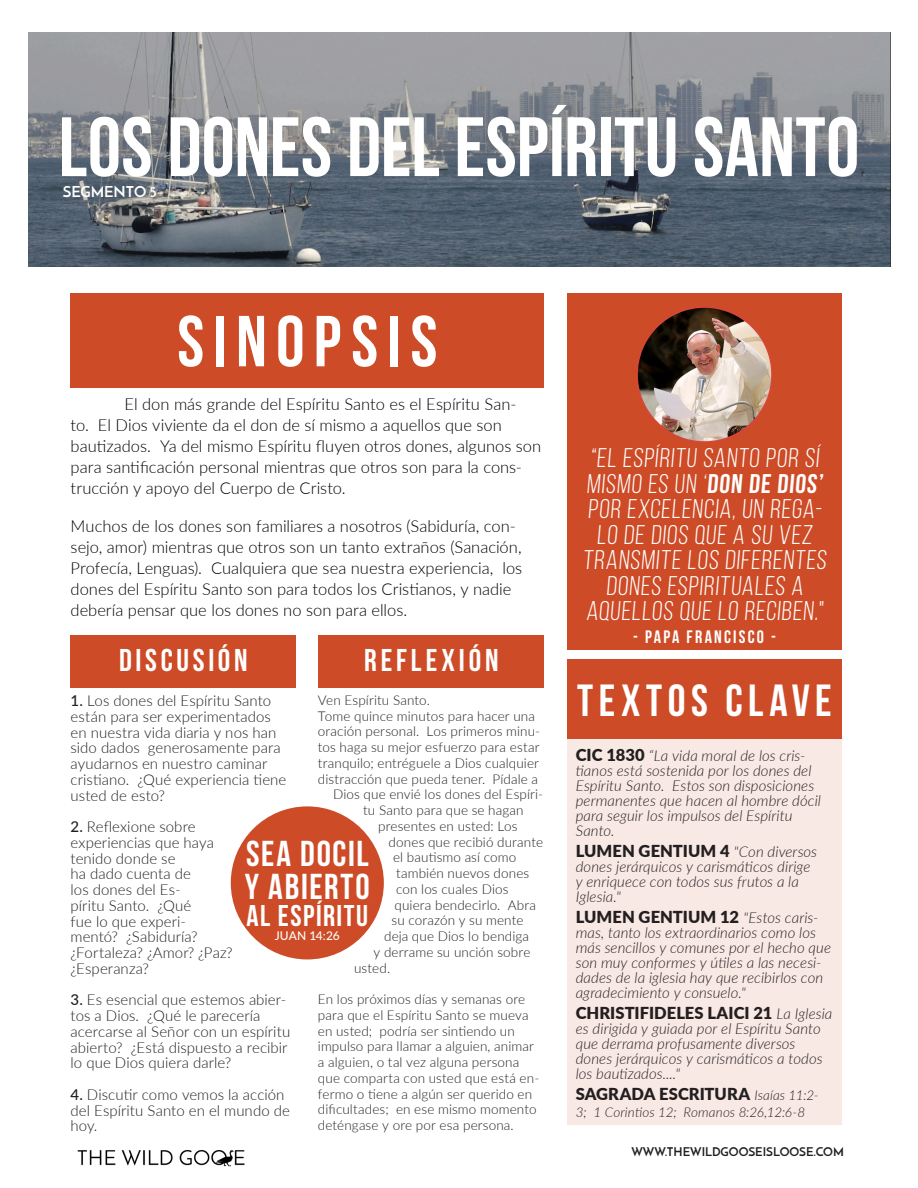
<style>
.page{position:relative;width:918px;height:1188px;background:#fff}
.page>*{position:absolute;margin:0;border:0;box-sizing:border-box;transform-origin:0 0}
.t1{font:700 84px "Bebas Neue";color:#fff}
.t2{font:72px "Bebas Neue";letter-spacing:.13em;color:#fff}
.t3{font:45px "Bebas Neue";letter-spacing:.12em;color:#fff}
.t4{font:36px "Bebas Neue";letter-spacing:.045em;color:#fff}
.t5{font:700 36px "Bebas Neue";letter-spacing:.05em;color:#fff}
.t6{font:31.5px "Bebas Neue";letter-spacing:.12em;color:#fff}
.t7{font:30px "Bebas Neue";letter-spacing:.05em;color:#fff}
.t8{font:27px/25.5px "Bebas Neue";color:#fff;text-align:center}
.t9{font:18px "Bebas Neue";letter-spacing:.12em;color:#fff}
.t10{font:300 16.5px/21px "Lato";color:#000}
.Body_Text{font:900 16.5px "Lato";letter-spacing:.005em;color:#231f20}
.Body_Text-2{font:300 15px/15.8px "Lato";letter-spacing:.005em;color:#231f20}
.Body_Text-3{font:italic 300 15px/15px "Lato";letter-spacing:.005em;color:#231f20}
.t11{font:700 15px "Josefin Sans";color:#fff}
.Body_Text-4{font:300 13.5px/15.8px "Lato";letter-spacing:.01em;color:#231f20}
.Body_Text-5{font:italic 300 13.5px "Lato";letter-spacing:.01em;color:#231f20}
.t12{font:700 12px "Josefin Sans";color:#231f20}
.t13{font:500 12px "Lato";letter-spacing:-.01em;color:#fff}
.s1{font-weight:500}
.s2{font-weight:700}
.s3{font-weight:900;font-style:normal;font-size:16.5px}
.s4{font-weight:300;font-style:italic;font-size:15px}
.s5{font-weight:300;font-style:italic;font-size:13.5px}
</style>
<div class="page">
<img style="left:29px;top:32px;width:862px;height:235px">
<div style="left:567px;top:724px;width:275px;height:401px;background:#f9e9e5"></div>
<div style="left:567px;top:293px;width:275px;height:356px;background:#cd4c27"></div>
<div style="left:71px;top:293px;width:473px;height:94px;background:#cd4c27"></div>
<div style="left:231px;top:806px;width:153px;height:153px;background:#cd4c27;border-radius:50%"></div>
<div style="left:567px;top:659px;width:275px;height:80px;background:#cd4c27"></div>
<div style="left:71px;top:636px;width:225px;height:52px;background:#cd4c27"></div>
<div style="left:319px;top:636px;width:225px;height:52px;background:#cd4c27"></div>
<img style="left:77px;top:1150px;width:168px;height:17px">
<img style="left:637px;top:307px;width:135px;height:135px;border-radius:67px">
<p class="t1" style="left:59px;top:101px;width:802px">LOS DONES DEL ESPÍRITU SANTO</p>
<p class="t11" style="left:63px;top:183px;width:95px">SEGMENTO 5</p>
<p class="t2" style="left:177px;top:302px;width:262px">SINOPSIS</p>
<p class="t10" style="left:71px;top:393px;width:472px;text-indent:54px">El don más grande del Espíritu Santo es el Espíritu San-<br>to. El Dios viviente da el don de sí mismo a aquellos que son bautizados. Ya del mismo Espíritu fluyen otros dones, algunos son para santificación personal mientras que otros son para la cons&shy;trucción y apoyo del Cuerpo de Cristo.</p>
<p class="t10" style="left:71px;top:515px;width:453px">Muchos de los dones son familiares a nosotros (Sabiduría, con&shy;sejo, amor) mientras que otros son un tanto extraños (Sanación, Profecía, Lenguas). Cualquiera que sea nuestra experiencia, los dones del Espíritu Santo son para todos los Cristianos, y nadie debería pensar que los dones no son para ellos.</p>
<p class="t6" style="left:119px;top:643px;width:130px">DISCUSIÓN</p>
<p class="t6" style="left:364px;top:643px;width:136px">REFLEXIÓN</p>
<p class="Body_Text-4" style="left:318px;top:692px;width:113px">Ven Espíritu Santo.</p>
<p class="Body_Text-4" style="left:318px;top:707px;width:218px">Tome quince minutos para hacer una</p>
<p class="Body_Text-4" style="left:318px;top:723px;width:224px">oración personal. Los primeros minu-</p>
<p class="Body_Text-4" style="left:318px;top:739px;width:223px">tos haga su mejor esfuerzo para estar</p>
<p class="Body_Text-4" style="left:318px;top:755px;width:223px">tranquilo; entréguele a Dios cualquier</p>
<p class="Body_Text-4" style="left:318px;top:770px;width:222px">distracción que pueda tener. Pídale a</p>
<p class="Body_Text-4" style="left:333px;top:786px;width:212px">Dios que envié los dones del Espíri-</p>
<p class="Body_Text-4" style="left:363px;top:802px;width:162px">tu Santo para que se hagan</p>
<p class="Body_Text-4" style="left:378px;top:818px;width:141px">presentes en usted: Los</p>
<p class="Body_Text-4" style="left:389px;top:833px;width:156px">dones que recibió durante</p>
<p class="Body_Text-4" style="left:393px;top:849px;width:125px">el bautismo así como</p>
<p class="Body_Text-4" style="left:396px;top:865px;width:135px">también nuevos dones</p>
<p class="Body_Text-4" style="left:396px;top:881px;width:114px">con los cuales Dios</p>
<p class="Body_Text-4" style="left:395px;top:896px;width:143px">quiera bendecirlo. Abra</p>
<p class="Body_Text-4" style="left:392px;top:912px;width:133px">su corazón y su mente</p>
<p class="Body_Text-4" style="left:384px;top:928px;width:146px">deja que Dios lo bendiga</p>
<p class="Body_Text-4" style="left:374px;top:944px;width:158px">y derrame su unción sobre</p>
<p class="Body_Text-4" style="left:354px;top:959px;width:38px">usted.</p>
<p class="Body_Text-4" style="left:318px;top:991px;width:223px">En los próximos días y semanas ore para que el Espíritu Santo se mueva en usted; podría ser sintiendo un impulso para llamar a alguien, animar a alguien, o tal vez alguna persona que comparta con usted que está en&shy;fermo o tiene a algún ser querido en dificultades; en ese mismo momento deténgase y ore por esa persona.</p>
<p class="Body_Text-2" style="left:71px;top:692px;width:217px"><span class="s1">1.</span> Los dones del Espíritu Santo están para ser experimentados en nuestra vida diaria y nos han sido dados generosamente para ayudarnos en nuestro caminar cristiano. ¿Qué experiencia tiene usted de esto?</p>
<p class="Body_Text-2" style="left:71px;top:818px;width:164px"><span class="s1">2.</span> Reflexione sobre experiencias que haya tenido donde se<br>ha dado cuenta de<br>los dones del Es-<br>píritu Santo. ¿Qué<br>fue lo que experi&shy;mentó? ¿Sabiduría? ¿Fortaleza? ¿Amor? ¿Paz? ¿Esperanza?</p>
<p class="Body_Text-2" style="left:71px;top:992px;width:221px"><span class="s1">3.</span> Es esencial que estemos abier&shy;tos a Dios. ¿Qué le parecería acercarse al Señor con un espíritu abierto? ¿Está dispuesto a recibir lo que Dios quiera darle?</p>
<p class="Body_Text-2" style="left:71px;top:1086px;width:221px"><span class="s1">4.</span> Discutir como vemos la acción del Espíritu Santo en el mundo de hoy.</p>
<p class="t4" style="left:246px;top:834px;width:124px">SEA DOCIL</p>
<p class="t5" style="left:245px;top:867px;width:126px">Y ABIERTO</p>
<p class="t7" style="left:246px;top:899px;width:123px">AL ESPÍRITU</p>
<p class="t13" style="left:275px;top:927px;width:67px">JUAN 14:26</p>
<p class="t8" style="left:583px;top:445px;width:247px">“EL ESPÍRITU SANTO POR SÍ<br>MISMO ES UN ‘<span class="s2">DON DE DIOS’<br></span>POR EXCELENCIA, UN REGA-<br>LO DE DIOS QUE A SU VEZ<br>TRANSMITE LOS DIFERENTES<br>DONES ESPIRITUALES A<br>AQUELLOS QUE LO RECIBEN."</p>
<p class="t9" style="left:633px;top:627px;width:144px">- PAPA FRANCISCO -</p>
<p class="t3" style="left:577px;top:676px;width:256px">TEXTOS CLAVE</p>
<p class="Body_Text-3" style="left:576px;top:748px;width:247px"><span class="s3">CIC 1830</span> “La vida moral de los cris&shy;tianos está sostenida por los dones del<br>Espíritu Santo. Estos son disposiciones permanentes que hacen al hombre dócil para seguir los impulsos del Espíritu<br>Santo.</p>
<p class="Body_Text" style="left:576px;top:839px;width:243px">LUMEN GENTIUM 4 <span class="s4">"Con diversos</span></p>
<p class="Body_Text-3" style="left:576px;top:859px;width:236px">dones jerárquicos y carismáticos dirige y enriquece con todos sus frutos a la<br>Iglesia."</p>
<p class="Body_Text" style="left:576px;top:905px;width:244px">LUMEN GENTIUM 12 <span class="s4">"Estos caris-</span></p>
<p class="Body_Text-3" style="left:576px;top:925px;width:257px">mas, tanto los extraordinarios como los más sencillos y comunes por el hecho que son muy conformes y útiles a las necesi&shy;dades de la iglesia hay que recibirlos con agradecimiento y consuelo."</p>
<p class="Body_Text" style="left:576px;top:1001px;width:258px">CHRISTIFIDELES LAICI 21 <span class="s4">La Iglesia</span></p>
<p class="Body_Text-3" style="left:576px;top:1021px;width:248px">es dirigida y guiada por el Espíritu Santo que derrama profusamente diversos dones jerárquicos y carismáticos a todos los bautizados...."</p>
<p class="Body_Text" style="left:576px;top:1082px;width:244px">SAGRADA ESCRITURA <span class="s5">Isaías 11:2-</span></p>
<p class="Body_Text-5" style="left:576px;top:1103px;width:231px">3; 1 Corintios 12; Romanos 8:26,12:6-8</p>
<p class="t12" style="left:632px;top:1144px;width:214px">WWW.THEWILDGOOSEISLOOSE.COM</p>
</div>
